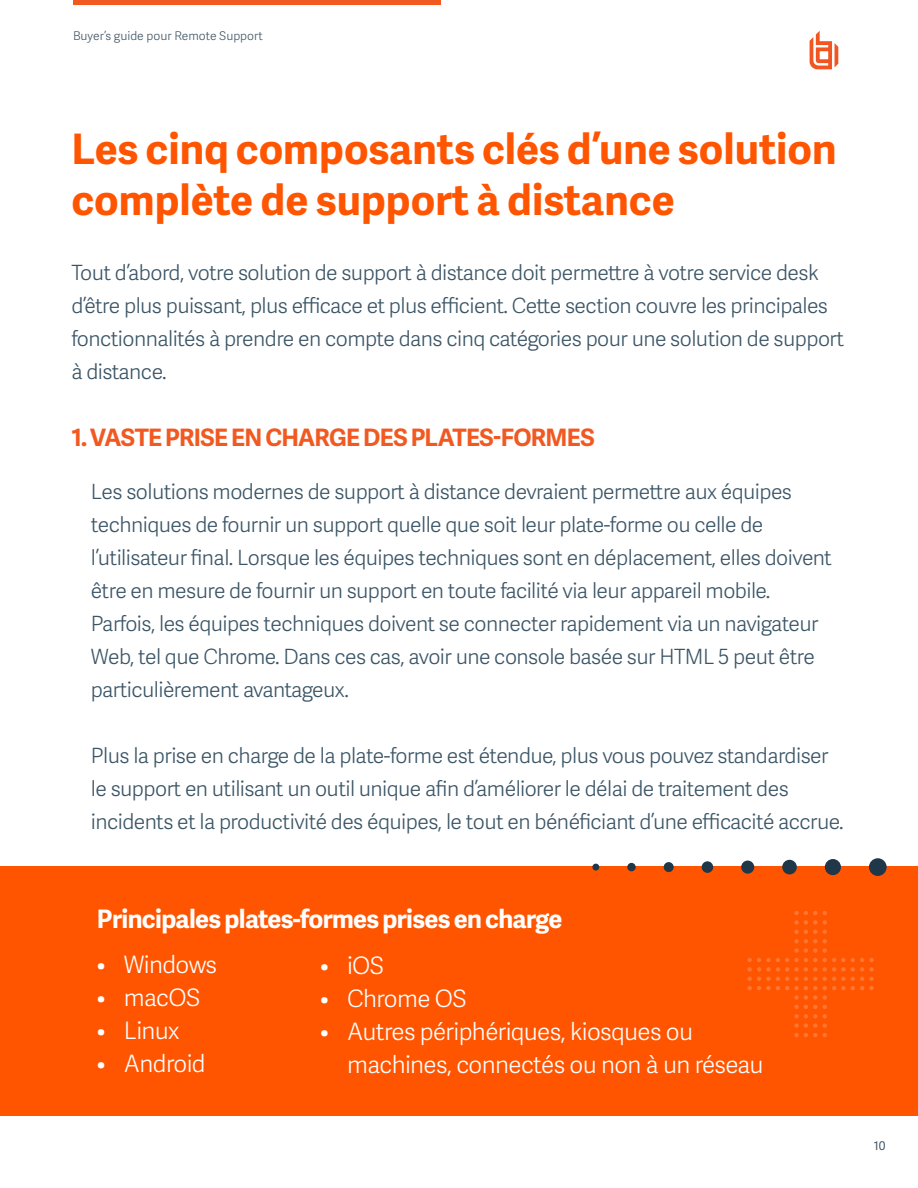
<style>
.page{position:relative;width:918px;height:1188px;background:#fff}
.page>*{position:absolute;margin:0;border:0;box-sizing:border-box;transform-origin:0 0}
.t1{font:700 42px/50.4px "Adelle Sans";color:#f50}
.t2{font:700 25.5px "Adelle Sans";letter-spacing:-.025em;color:#fff}
.t3{font:300 24px/33px "Adelle Sans";letter-spacing:-.025em;color:#fff}
.t4{font:700 24px "Adelle Sans";letter-spacing:-.03em;color:#f15921}
.t5{font:300 21px/33px "Adelle Sans";letter-spacing:-.025em;color:#3b5566}
.t6{font:300 12px "Adelle Sans";color:#415564}
.t7{font:12px "Adelle Sans";color:#415564}
</style>
<div class="page">
<div style="left:0;top:866px;width:918px;height:249px;background:#f50"></div>
<svg style="left:810px;top:31px;width:28px;height:38px"></svg>
<hr style="left:73px;top:0;width:368px;height:4px;background:#f15921">
<div style="left:869px;top:858px;width:18px;height:18px;background:#1f3748;border-radius:50%"></div>
<div style="left:825px;top:859px;width:16px;height:16px;background:#1f3748;border-radius:50%"></div>
<div style="left:782px;top:860px;width:15px;height:14px;background:#1f3748;border-radius:50%"></div>
<div style="left:741px;top:861px;width:13px;height:13px;background:#1f3748;border-radius:50%"></div>
<div style="left:702px;top:861px;width:11px;height:12px;background:#1f3748;border-radius:50%"></div>
<div style="left:664px;top:862px;width:10px;height:10px;background:#1f3748;border-radius:50%"></div>
<div style="left:627px;top:863px;width:9px;height:8px;background:#1f3748;border-radius:50%"></div>
<div style="left:592px;top:864px;width:7px;height:7px;background:#1f3748;border-radius:50%"></div>
<svg style="left:747px;top:911px;width:127px;height:126px"></svg>
<p class="t6" style="left:73px;top:27px;width:191px">Buyer’s guide pour Remote Support</p>
<p class="t1" style="left:71px;top:123px;width:767px">Les cinq composants clés d’une solution complète de support à distance</p>
<p class="t5" style="left:71px;top:255px;width:774px">Tout d’abord, votre solution de support à distance doit permettre à votre service desk d’être plus puissant, plus efficace et plus efficient. Cette section couvre les principales fonctionnalités à prendre en compte dans cinq catégories pour une solution de support à distance.</p>
<p class="t4" style="left:71px;top:420px;width:525px">1. VASTE PRISE EN CHARGE DES PLATES-FORMES</p>
<p class="t5" style="left:91px;top:474px;width:743px">Les solutions modernes de support à distance devraient permettre aux équipes techniques de fournir un support quelle que soit leur plate-forme ou celle de l’utilisateur final. Lorsque les équipes techniques sont en déplacement, elles doivent être en mesure de fournir un support en toute facilité via leur appareil mobile.<br>Parfois, les équipes techniques doivent se connecter rapidement via un navigateur Web, tel que Chrome. Dans ces cas, avoir une console basée sur HTML 5 peut être particulièrement avantageux.</p>
<p class="t5" style="left:91px;top:738px;width:754px">Plus la prise en charge de la plate-forme est étendue, plus vous pouvez standardiser le support en utilisant un outil unique afin d’améliorer le délai de traitement des incidents et la productivité des équipes, le tout en bénéficiant d’une efficacité accrue.</p>
<p class="t2" style="left:97px;top:900px;width:467px">Principales plates-formes prises en charge</p>
<p class="t3" style="left:97px;top:947px;width:122px">• Windows</p>
<p class="t3" style="left:97px;top:980px;width:105px">• macOS</p>
<p class="t3" style="left:97px;top:1013px;width:84px">• Linux</p>
<p class="t3" style="left:97px;top:1046px;width:110px">• Android</p>
<p class="t3" style="left:320px;top:948px;width:66px">• iOS</p>
<p class="t3" style="left:320px;top:981px;width:148px">• Chrome OS</p>
<p class="t3" style="left:347px;top:1014px;width:418px;text-indent:-27px">• Autres périphériques, kiosques ou machines, connectés ou non à un réseau</p>
<p class="t7" style="left:874px;top:1137px;width:13px">10</p>
</div>
